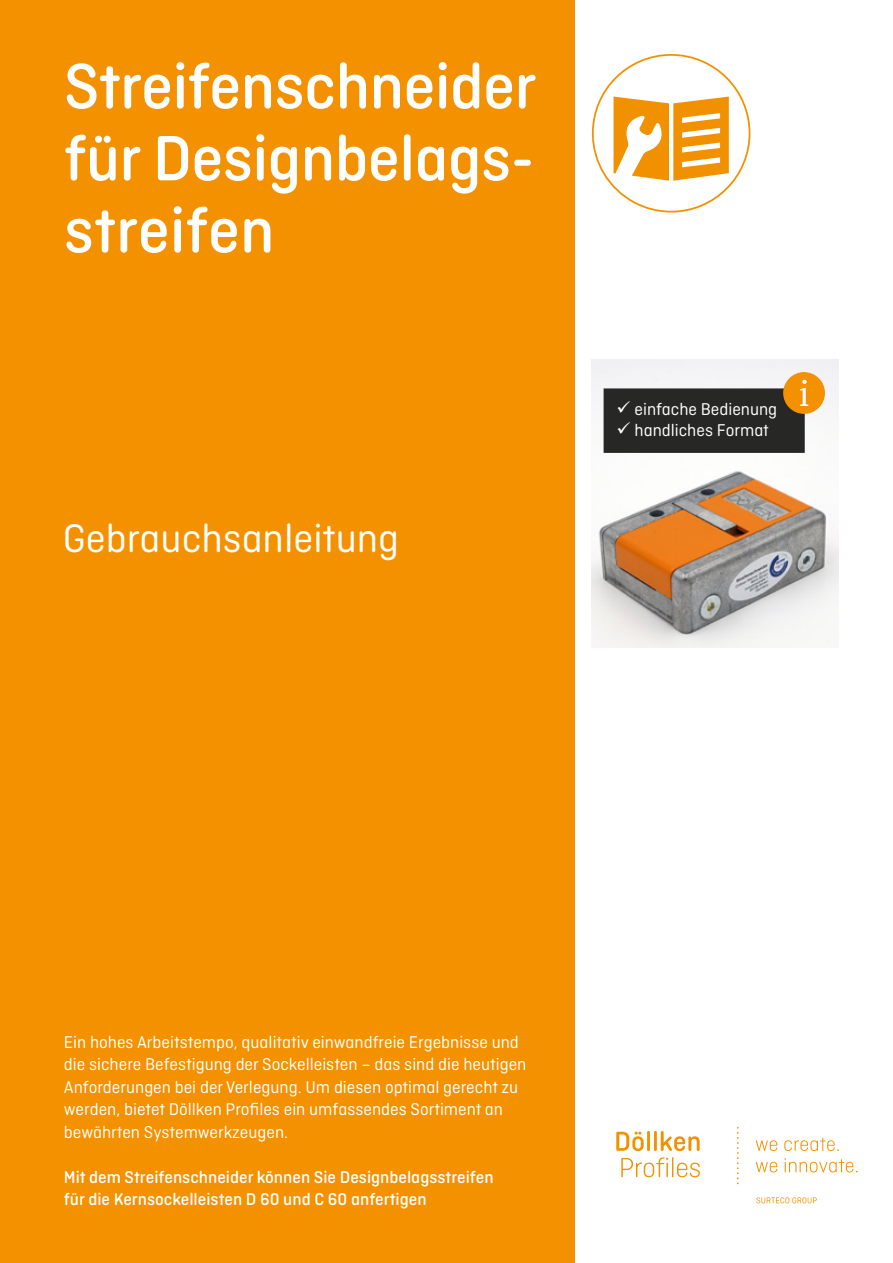
<style>
.page{position:relative;width:893px;height:1263px;background:#fff}
.page>*{position:absolute;margin:0;border:0;box-sizing:border-box;transform-origin:0 0}
.t1{font:500 67.5px/72px "Ciutadella Rounded";letter-spacing:-.01em;color:#fff;text-align:justify}
.t2{font:42px "Ciutadella Rounded";color:#fff}
.t3{font:18px/22.5px "Ciutadella Rounded";color:#fff}
.t4{font:500 18px/22.5px "Ciutadella Rounded";color:#fff}
</style>
<div class="page">
<div style="left:0;top:0;width:575px;height:1263px;background:#f39100"></div>
<img style="left:592px;top:359px;width:247px;height:288px">
<svg style="left:592px;top:54px;width:158px;height:159px"></svg>
<svg style="left:737px;top:1127px;width:2px;height:57px"></svg>
<svg style="left:756px;top:1140px;width:21px;height:11px"></svg>
<svg style="left:784px;top:1138px;width:55px;height:13px"></svg>
<svg style="left:756px;top:1162px;width:21px;height:10px"></svg>
<svg style="left:784px;top:1158px;width:74px;height:14px"></svg>
<svg style="left:616px;top:1131px;width:28px;height:20px"></svg>
<hr style="left:647px;top:1131px;width:3px;height:20px;background:#f39100">
<hr style="left:654px;top:1131px;width:3px;height:20px;background:#f39100">
<svg style="left:661px;top:1131px;width:39px;height:20px"></svg>
<svg style="left:621px;top:1157px;width:79px;height:20px"></svg>
<svg style="left:756px;top:1197px;width:61px;height:6px"></svg>
<div style="left:604px;top:388px;width:201px;height:65px;background:#272726;border:2px solid #272726"></div>
<div style="left:783px;top:372px;width:42px;height:42px;background:#f39100;border-radius:50%"></div>
<svg style="left:800px;top:380px;width:8px;height:26px"></svg>
<h1 class="t1" style="left:64px;top:51px;width:474px">Streifenschneider für Designbelags&shy;streifen</h1>
<h2 class="t2" style="left:63px;top:515px;width:338px">Gebrauchsanleitung</h2>
<p class="t3" style="left:617px;top:398px;width:162px">✓ einfache Bedienung</p>
<p class="t3" style="left:617px;top:419px;width:154px">✓ handliches Format</p>
<p class="t3" style="left:64px;top:1030px;width:464px">Ein hohes Arbeitstempo, qualitativ einwandfreie Ergebnisse und die sichere Befestigung der Sockelleisten – das sind die heutigen Anforderungen bei der Verlegung. Um diesen optimal gerecht zu werden, bietet Döllken Profiles ein umfassendes Sortiment an bewährten Systemwerkzeugen.</p>
<p class="t4" style="left:64px;top:1165px;width:431px">Mit dem Streifenschneider können Sie Designbelagsstreifen für die Kernsockelleisten D 60 und C 60 anfertigen</p>
</div>
